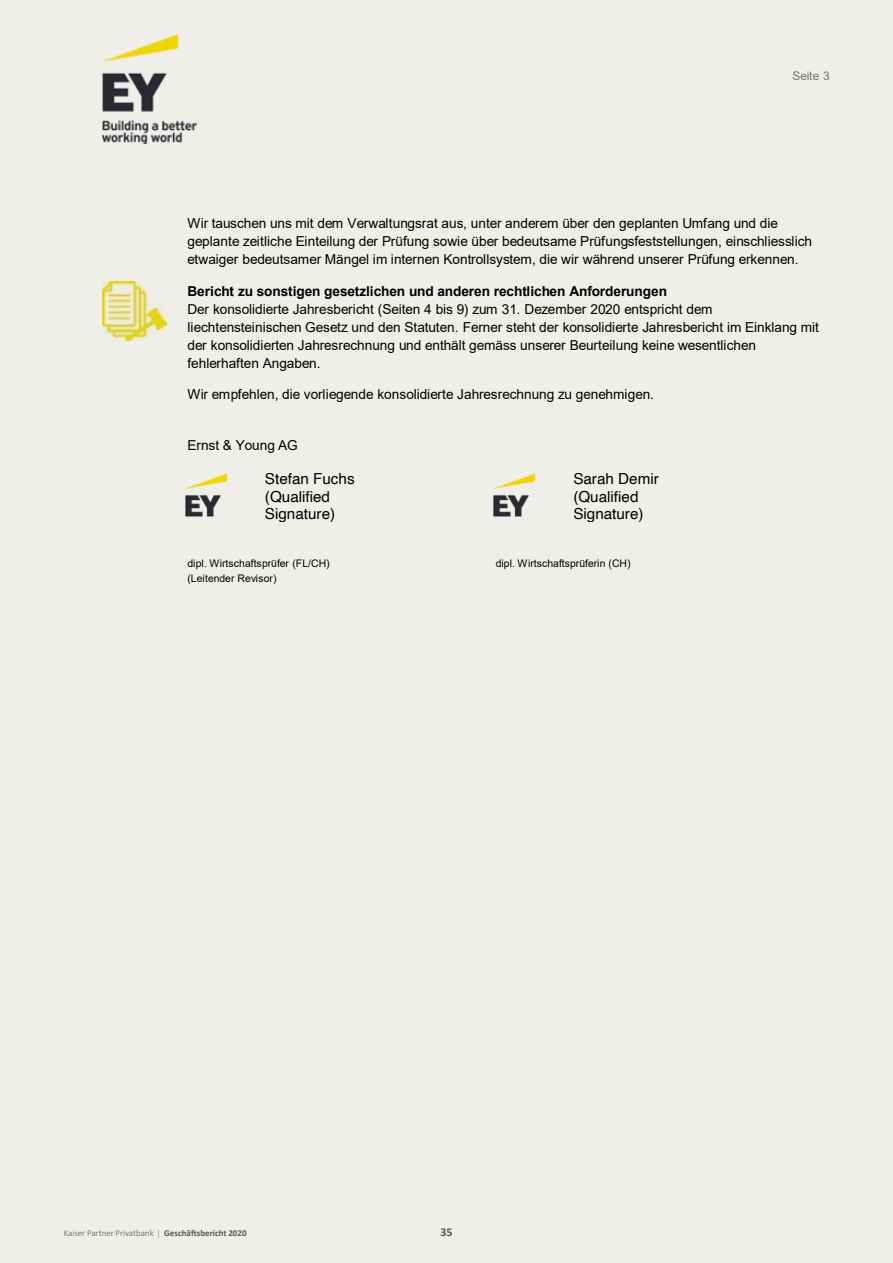
<style>
.page{position:relative;width:893px;height:1263px;background:#f0eee9}
.page>*{position:absolute;margin:0;border:0;box-sizing:border-box;transform-origin:0 0}
.t1{font:15.3px/17.1px "Helvetica";color:#000}
.t2{font:15.15px/17px "Helvetica";color:#000}
.t3{font:13.65px/17.9px "Arial";letter-spacing:-.005em;color:#000}
.t4{font:700 13.65px "Arial";letter-spacing:-.005em;color:#000}
.t5{font:700 12px "Calibri";color:#575756}
.t6{font:11.85px "Arial";letter-spacing:.01em;color:#808080}
.t7{font:10.5px "Arial";letter-spacing:-.005em;color:#000}
.t8{font:300 9px "Calibri";color:#575756}
.s1{font-weight:700}
</style>
<div class="page">
<img style="left:102px;top:34px;width:94px;height:110px">
<img style="left:102px;top:281px;width:64px;height:60px">
<img style="left:493px;top:474px;width:43px;height:43px">
<img style="left:185px;top:474px;width:43px;height:43px">
<p class="t6" style="left:792px;top:68px;width:39px">Seite 3</p>
<p class="t3" style="left:187px;top:214px;width:626px">Wir tauschen uns mit dem Verwaltungsrat aus, unter anderem über den geplanten Umfang und die geplante zeitliche Einteilung der Prüfung sowie über bedeutsame Prüfungsfeststellungen, einschliesslich etwaiger bedeutsamer Mängel im internen Kontrollsystem, die wir während unserer Prüfung erkennen.</p>
<p class="t4" style="left:187px;top:282px;width:481px">Bericht zu sonstigen gesetzlichen und anderen rechtlichen Anforderungen</p>
<p class="t3" style="left:187px;top:300px;width:633px">Der konsolidierte Jahresbericht (Seiten 4 bis 9) zum 31. Dezember 2020 entspricht dem liechtensteinischen Gesetz und den Statuten. Ferner steht der konsolidierte Jahresbericht im Einklang mit der konsolidierten Jahresrechnung und enthält gemäss unserer Beurteilung keine wesentlichen fehlerhaften Angaben.</p>
<p class="t3" style="left:187px;top:386px;width:468px">Wir empfehlen, die vorliegende konsolidierte Jahresrechnung zu genehmigen.</p>
<p class="t3" style="left:187px;top:436px;width:112px">Ernst &amp; Young AG</p>
<p class="t1" style="left:265px;top:471px;width:91px">Stefan Fuchs (Qualified<br>Signature)</p>
<p class="t2" style="left:573px;top:471px;width:87px">Sarah Demir (Qualified<br>Signature)</p>
<p class="t7" style="left:187px;top:556px;width:144px">dipl. Wirtschaftsprüfer (FL/CH)</p>
<p class="t7" style="left:496px;top:556px;width:136px">dipl. Wirtschaftsprüferin (CH)</p>
<p class="t7" style="left:187px;top:571px;width:91px">(Leitender Revisor)</p>
<p class="t8" style="left:64px;top:1228px;width:184px">Kaiser Partner Privatbank | <span class="s1">Geschäftsbericht 2020</span></p>
<p class="t5" style="left:440px;top:1224px;width:14px">35</p>
</div>
